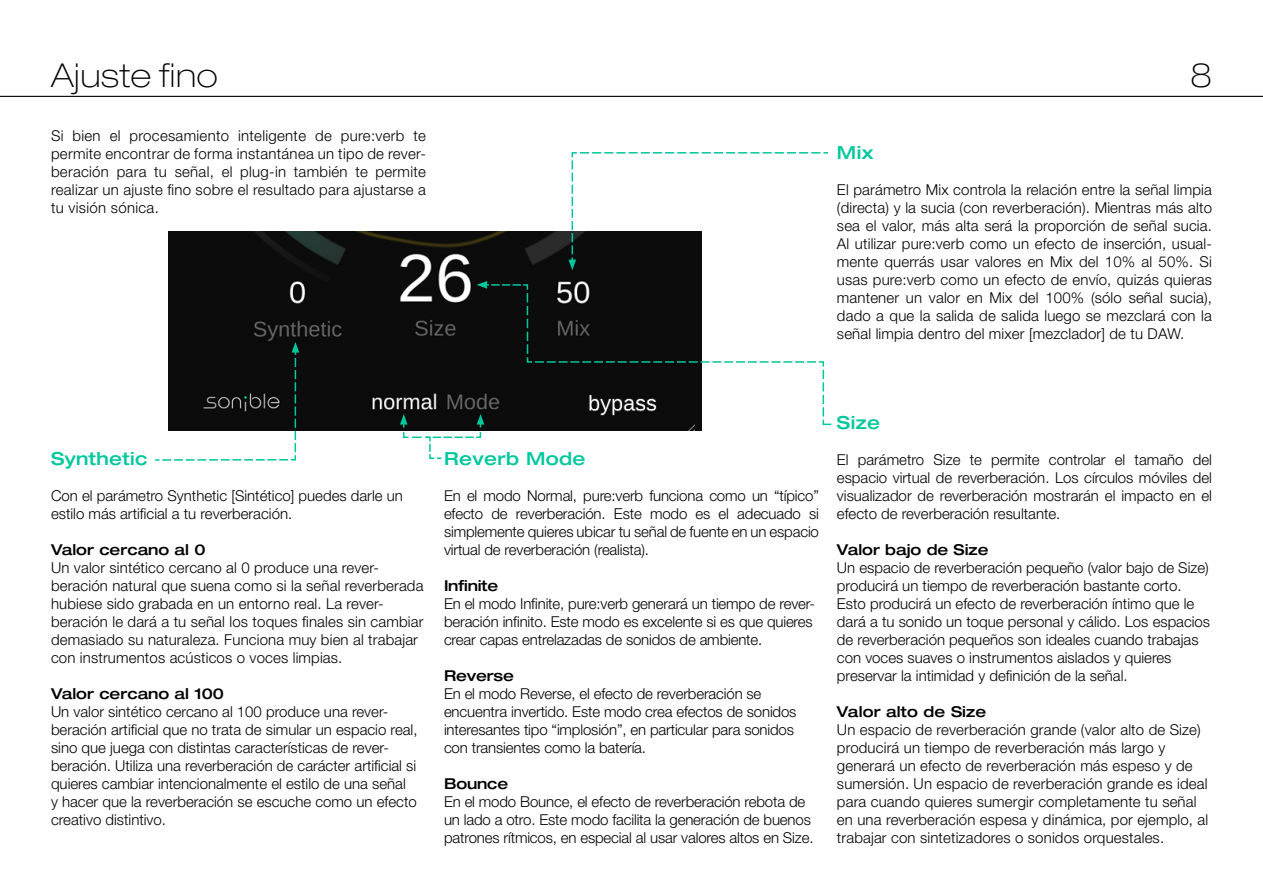
<style>
.page{position:relative;width:1263px;height:893px;background:#fff}
.page>*{position:absolute;margin:0;border:0;box-sizing:border-box;transform-origin:0 0}
.t1{font:100 expanded 33px "Helvetica Neue LT Pro";letter-spacing:.02em;color:#000}
.t2{font:500 expanded 18px "Helvetica Neue LT Pro";letter-spacing:.02em;color:#00c79c}
.t3{font:300 15px/18px "Helvetica Neue LT Pro";color:#000}
.t4{font:500 expanded 15px "Helvetica Neue LT Pro";color:#000}
</style>
<div class="page">
<hr style="left:0;top:96px;width:1263px;height:1px;background:#000">
<img style="left:168px;top:231px;width:534px;height:200px">
<svg style="left:155px;top:342px;width:144px;height:119px"></svg>
<svg style="left:568px;top:152px;width:260px;height:118px"></svg>
<svg style="left:483px;top:283px;width:349px;height:143px"></svg>
<svg style="left:477px;top:281px;width:44px;height:8px"></svg>
<svg style="left:400px;top:414px;width:84px;height:45px"></svg>
<h1 class="t1" style="left:51px;top:56px;width:168px">Ajuste fino</h1>
<h1 class="t1" style="left:1190px;top:56px;width:23px">8</h1>
<p class="t3" style="left:51px;top:126px;width:376px;text-align:justify">Si bien el procesamiento inteligente de pure:verb te permite encontrar de forma instantánea un tipo de rever&shy;beración para tu señal, el plug-in también te permite realizar un ajuste fino sobre el resultado para ajustarse a tu visión sónica.</p>
<p class="t2" style="left:837px;top:141px;width:38px">Mix</p>
<p class="t3" style="left:837px;top:180px;width:376px;text-align:justify">El parámetro Mix controla la relación entre la señal limpia (directa) y la sucia (con reverberación). Mientras más alto sea el valor, más alta será la proporción de señal sucia.<br>Al utilizar pure:verb como un efecto de inserción, usual&shy;mente querrás usar valores en Mix del 10% al 50%. Si usas pure:verb como un efecto de envío, quizás quieras mantener un valor en Mix del 100% (sólo señal sucia), dado a que la salida de salida luego se mezclará con la señal limpia dentro del mixer [mezclador] de tu DAW.</p>
<p class="t2" style="left:51px;top:447px;width:98px">Synthetic</p>
<p class="t3" style="left:51px;top:486px;width:353px">Con el parámetro Synthetic [Sintético] puedes darle un estilo más artificial a tu reverberación.</p>
<p class="t4" style="left:51px;top:540px;width:156px">Valor cercano al 0</p>
<p class="t3" style="left:51px;top:558px;width:374px">Un valor sintético cercano al 0 produce una rever&shy;beración natural que suena como si la señal reverberada hubiese sido grabada en un entorno real. La rever&shy;beración le dará a tu señal los toques finales sin cambiar demasiado su naturaleza. Funciona muy bien al trabajar con instrumentos acústicos o voces limpias.</p>
<p class="t4" style="left:51px;top:684px;width:175px">Valor cercano al 100</p>
<p class="t3" style="left:51px;top:702px;width:368px">Un valor sintético cercano al 100 produce una rever&shy;beración artificial que no trata de simular un espacio real, sino que juega con distintas características de rever&shy;beración. Utiliza una reverberación de carácter artificial si quieres cambiar intencionalmente el estilo de una señal<br>y hacer que la reverberación se escuche como un efecto creativo distintivo.</p>
<p class="t2" style="left:444px;top:447px;width:143px">Reverb Mode</p>
<p class="t3" style="left:444px;top:486px;width:376px;text-align:justify">En el modo Normal, pure:verb funciona como un “típico” efecto de reverberación. Este modo es el adecuado si simplemente quieres ubicar tu señal de fuente en un espacio virtual de reverberación (realista).</p>
<p class="t4" style="left:444px;top:576px;width:56px">Infinite</p>
<p class="t3" style="left:444px;top:594px;width:373px">En el modo Infinite, pure:verb generará un tiempo de rever&shy;beración infinito. Este modo es excelente si es que quieres crear capas entrelazadas de sonidos de ambiente.</p>
<p class="t4" style="left:444px;top:666px;width:71px">Reverse</p>
<p class="t3" style="left:444px;top:684px;width:354px">En el modo Reverse, el efecto de reverberación se encuentra invertido. Este modo crea efectos de sonidos interesantes tipo “implosión”, en particular para sonidos con transientes como la batería.</p>
<p class="t4" style="left:444px;top:774px;width:66px">Bounce</p>
<p class="t3" style="left:444px;top:792px;width:371px">En el modo Bounce, el efecto de reverberación rebota de un lado a otro. Este modo facilita la generación de buenos patrones rítmicos, en especial al usar valores altos en Size.</p>
<p class="t2" style="left:837px;top:411px;width:45px">Size</p>
<p class="t3" style="left:837px;top:450px;width:376px;text-align:justify">El parámetro Size te permite controlar el tamaño del espacio virtual de reverberación. Los círculos móviles del visualizador de reverberación mostrarán el impacto en el efecto de reverberación resultante.</p>
<p class="t4" style="left:837px;top:540px;width:153px">Valor bajo de Size</p>
<p class="t3" style="left:837px;top:558px;width:375px">Un espacio de reverberación pequeño (valor bajo de Size) producirá un tiempo de reverberación bastante corto.<br>Esto producirá un efecto de reverberación íntimo que le dará a tu sonido un toque personal y cálido. Los espacios de reverberación pequeños son ideales cuando trabajas con voces suaves o instrumentos aislados y quieres preservar la intimidad y definición de la señal.</p>
<p class="t4" style="left:837px;top:702px;width:151px">Valor alto de Size</p>
<p class="t3" style="left:837px;top:720px;width:373px">Un espacio de reverberación grande (valor alto de Size) producirá un tiempo de reverberación más largo y generará un efecto de reverberación más espeso y de sumersión. Un espacio de reverberación grande es ideal para cuando quieres sumergir completamente tu señal en una reverberación espesa y dinámica, por ejemplo, al trabajar con sintetizadores o sonidos orquestales.</p>
</div>
